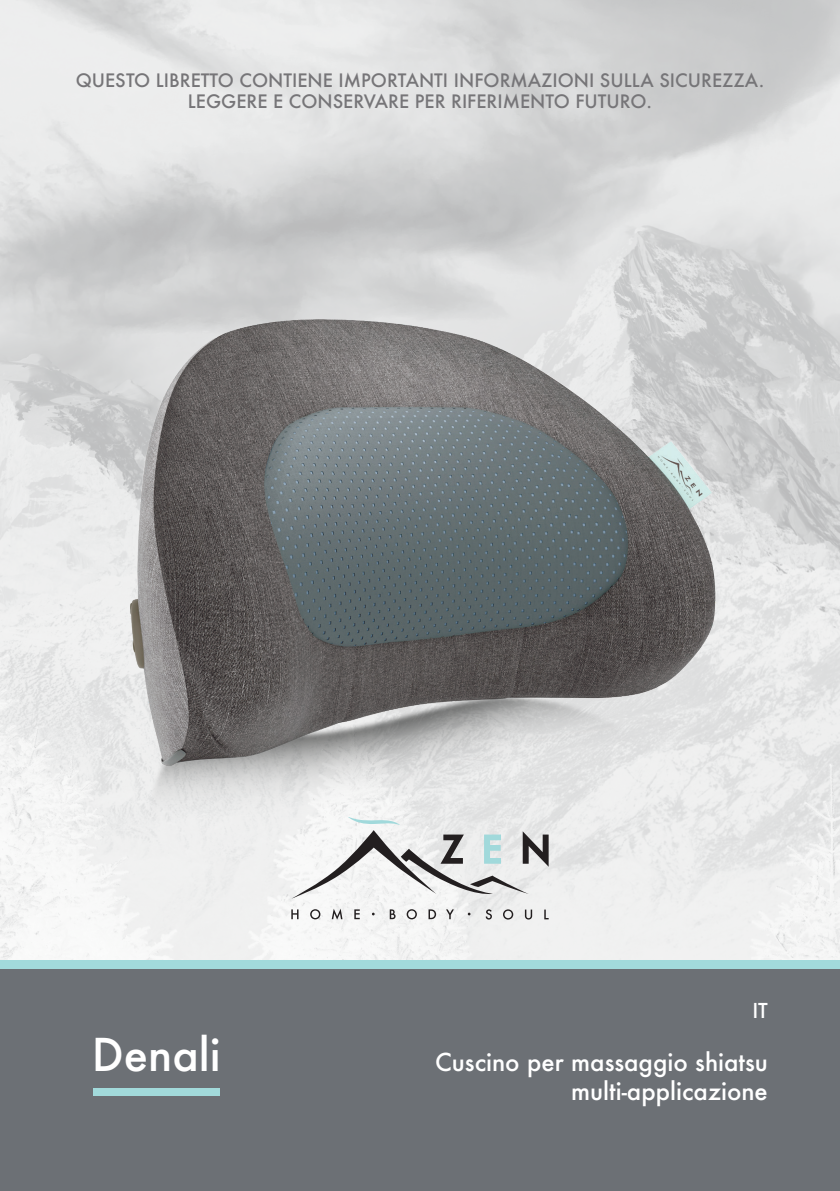
<style>
.page{position:relative;width:840px;height:1191px;background:#fff}
.page>*{position:absolute;margin:0;border:0;box-sizing:border-box;transform-origin:0 0}
.t1{font:500 44px "Futura";color:#fff}
.t2{font:500 24px/28.8px "Futura";color:#fff;text-align:right}
.t3{font:500 20px "Futura";color:#fff}
.t4{font:500 18px/21.6px "Futura";color:#767578;text-align:center}
</style>
<div class="page">
<img style="left:0;top:0;width:839px;height:960px">
<div style="left:0;top:968px;width:839px;height:223px;background:#6c7075"></div>
<div style="left:93px;top:1088px;width:126px;height:7px;background:#a2dadb"></div>
<div style="left:0;top:960px;width:839px;height:9px;background:#a2dadb"></div>
<img style="left:0;top:252px;width:839px;height:606px">
<svg style="left:291px;top:909px;width:7px;height:10px"></svg>
<svg style="left:310px;top:909px;width:10px;height:10px"></svg>
<svg style="left:331px;top:908px;width:11px;height:11px"></svg>
<svg style="left:354px;top:909px;width:5px;height:10px"></svg>
<svg style="left:389px;top:909px;width:6px;height:10px"></svg>
<svg style="left:406px;top:909px;width:10px;height:10px"></svg>
<svg style="left:428px;top:909px;width:8px;height:10px"></svg>
<svg style="left:446px;top:909px;width:7px;height:10px"></svg>
<svg style="left:485px;top:909px;width:6px;height:10px"></svg>
<svg style="left:502px;top:909px;width:11px;height:10px"></svg>
<svg style="left:524px;top:909px;width:8px;height:10px"></svg>
<svg style="left:544px;top:909px;width:4px;height:10px"></svg>
<svg style="left:291px;top:816px;width:257px;height:82px"></svg>
<p class="t4" style="left:76px;top:69px;width:689px">QUESTO LIBRETTO CONTIENE IMPORTANTI INFORMAZIONI SULLA SICUREZZA.<br>LEGGERE E CONSERVARE PER RIFERIMENTO FUTURO.</p>
<h1 class="t1" style="left:92px;top:1024px;width:130px">Denali</h1>
<p class="t3" style="left:752px;top:997px;width:17px">IT</p>
<h2 class="t2" style="left:435px;top:1047px;width:334px">Cuscino per massaggio shiatsu multi-applicazione</h2>
</div>
